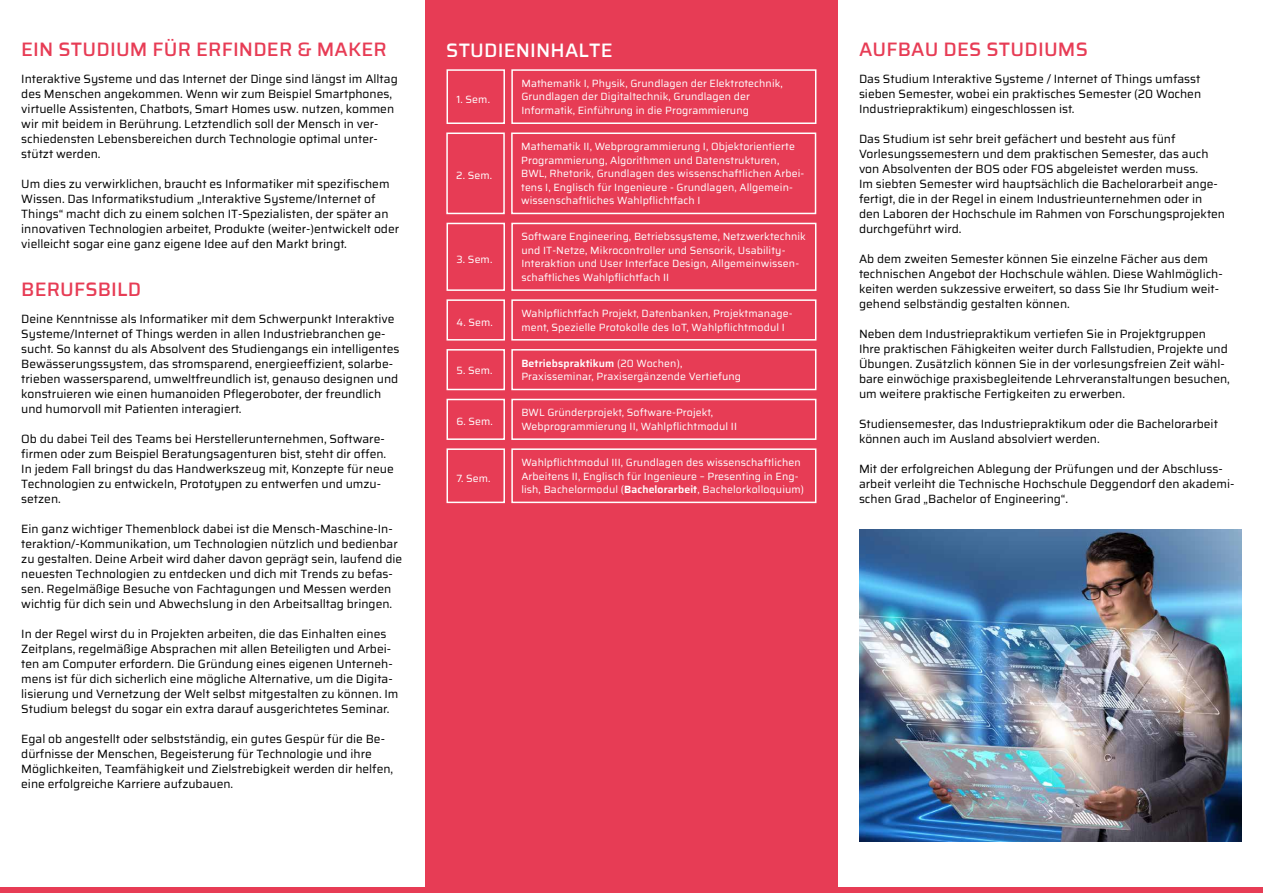
<style>
.page{position:relative;width:1263px;height:893px;background:#fff}
.page>*{position:absolute;margin:0;border:0;box-sizing:border-box;transform-origin:0 0}
.t1{font:500 19.5px "Saira";letter-spacing:.01em;color:#e73c55}
.t2{font:500 19.5px "Saira";letter-spacing:.01em;color:#fff}
.t3{font:12px/15px "Saira";color:#000}
.t4{font:10.5px/13.5px "Saira";letter-spacing:.01em;color:#fff}
.s1{font-weight:600}
</style>
<div class="page">
<div style="left:0;top:888px;width:1263px;height:5px;background:#e73c55"></div>
<div style="left:425px;top:0;width:413px;height:891px;background:#e73c55"></div>
<div style="left:511px;top:69px;width:305px;height:55px;border:2px solid #fff"></div>
<div style="left:446px;top:69px;width:59px;height:55px;border:2px solid #fff"></div>
<div style="left:511px;top:133px;width:305px;height:81px;border:2px solid #fff"></div>
<div style="left:446px;top:133px;width:59px;height:81px;border:2px solid #fff"></div>
<div style="left:511px;top:223px;width:305px;height:68px;border:2px solid #fff"></div>
<div style="left:446px;top:223px;width:59px;height:68px;border:2px solid #fff"></div>
<div style="left:446px;top:299px;width:59px;height:42px;border:2px solid #fff"></div>
<div style="left:511px;top:399px;width:305px;height:41px;border:2px solid #fff"></div>
<div style="left:446px;top:399px;width:59px;height:41px;border:2px solid #fff"></div>
<div style="left:511px;top:448px;width:305px;height:55px;border:2px solid #fff"></div>
<div style="left:446px;top:448px;width:59px;height:55px;border:2px solid #fff"></div>
<div style="left:511px;top:349px;width:305px;height:41px;border:2px solid #fff"></div>
<div style="left:446px;top:349px;width:59px;height:41px;border:2px solid #fff"></div>
<div style="left:511px;top:299px;width:305px;height:42px;border:2px solid #fff"></div>
<img style="left:859px;top:529px;width:383px;height:313px">
<h1 class="t1" style="left:21px;top:35px;width:367px">EIN STUDIUM FÜR ERFINDER &amp; MAKER</h1>
<h1 class="t1" style="left:859px;top:35px;width:230px">AUFBAU DES STUDIUMS</h1>
<h1 class="t2" style="left:446px;top:35px;width:168px">STUDIENINHALTE</h1>
<p class="t3" style="left:21px;top:71px;width:378px">Interaktive Systeme und das Internet der Dinge sind längst im Alltag des Menschen angekommen. Wenn wir zum Beispiel Smartphones, virtuelle Assistenten, Chatbots, Smart Homes usw. nutzen, kommen wir mit beidem in Berührung. Letztendlich soll der Mensch in ver&shy;schiedensten Lebensbereichen durch Technologie optimal unter&shy;stützt werden.</p>
<p class="t3" style="left:21px;top:176px;width:379px">Um dies zu verwirklichen, braucht es Informatiker mit spezifischem Wissen. Das Informatikstudium „Interaktive Systeme/Internet of Things“ macht dich zu einem solchen IT-Spezialisten, der später an innovativen Technologien arbeitet, Produkte (weiter-)entwickelt oder vielleicht sogar eine ganz eigene Idee auf den Markt bringt.</p>
<h1 class="t1" style="left:21px;top:275px;width:122px">BERUFSBILD</h1>
<p class="t3" style="left:21px;top:311px;width:380px">Deine Kenntnisse als Informatiker mit dem Schwerpunkt Interaktive Systeme/Internet of Things werden in allen Industriebranchen ge&shy;sucht. So kannst du als Absolvent des Studiengangs ein intelligentes Bewässerungssystem, das stromsparend, energieeffizient, solarbe&shy;trieben wassersparend, umweltfreundlich ist, genauso designen und konstruieren wie einen humanoiden Pflegeroboter, der freundlich und humorvoll mit Patienten interagiert.</p>
<p class="t3" style="left:21px;top:431px;width:374px">Ob du dabei Teil des Teams bei Herstellerunternehmen, Software&shy;firmen oder zum Beispiel Beratungsagenturen bist, steht dir offen.<br>In jedem Fall bringst du das Handwerkszeug mit, Konzepte für neue Technologien zu entwickeln, Prototypen zu entwerfen und umzu&shy;setzen.</p>
<p class="t3" style="left:21px;top:521px;width:382px">Ein ganz wichtiger Themenblock dabei ist die Mensch-Maschine-In&shy;teraktion/-Kommunikation, um Technologien nützlich und bedienbar zu gestalten. Deine Arbeit wird daher davon geprägt sein, laufend die neuesten Technologien zu entdecken und dich mit Trends zu befas&shy;sen. Regelmäßige Besuche von Fachtagungen und Messen werden wichtig für dich sein und Abwechslung in den Arbeitsalltag bringen.</p>
<p class="t3" style="left:21px;top:626px;width:379px">In der Regel wirst du in Projekten arbeiten, die das Einhalten eines Zeitplans, regelmäßige Absprachen mit allen Beteiligten und Arbei&shy;ten am Computer erfordern. Die Gründung eines eigenen Unterneh&shy;mens ist für dich sicherlich eine mögliche Alternative, um die Digita&shy;lisierung und Vernetzung der Welt selbst mitgestalten zu können. Im Studium belegst du sogar ein extra darauf ausgerichtetes Seminar.</p>
<p class="t3" style="left:21px;top:731px;width:373px">Egal ob angestellt oder selbstständig, ein gutes Gespür für die Be&shy;dürfnisse der Menschen, Begeisterung für Technologie und ihre Möglichkeiten, Teamfähigkeit und Zielstrebigkeit werden dir helfen, eine erfolgreiche Karriere aufzubauen.</p>
<p class="t4" style="left:456px;top:92px;width:35px">1. Sem.</p>
<p class="t4" style="left:456px;top:169px;width:37px">2. Sem.</p>
<p class="t4" style="left:456px;top:252px;width:37px">3. Sem.</p>
<p class="t4" style="left:456px;top:315px;width:38px">4. Sem.</p>
<p class="t4" style="left:456px;top:363px;width:38px">5. Sem.</p>
<p class="t4" style="left:456px;top:415px;width:38px">6. Sem.</p>
<p class="t4" style="left:456px;top:471px;width:35px">7. Sem.</p>
<p class="t4" style="left:521px;top:76px;width:263px">Mathematik I, Physik, Grundlagen der Elektrotechnik,<br>Grundlagen der Digitaltechnik, Grundlagen der<br>Informatik, Einführung in die Programmierung</p>
<p class="t4" style="left:521px;top:140px;width:285px">Mathematik II, Webprogrammierung I, Objektorientierte Programmierung, Algorithmen und Datenstrukturen, BWL, Rhetorik, Grundlagen des wissenschaftlichen Arbei&shy;tens I, Englisch für Ingenieure - Grundlagen, Allgemein&shy;wissenschaftliches Wahlpflichtfach I</p>
<p class="t4" style="left:521px;top:230px;width:286px">Software Engineering, Betriebssysteme, Netzwerktechnik und IT-Netze, Mikrocontroller und Sensorik, Usability-Interaktion und User Interface Design, Allgemeinwissen&shy;schaftliches Wahlpflichtfach II</p>
<p class="t4" style="left:521px;top:306px;width:273px">Wahlpflichtfach Projekt, Datenbanken, Projektmanage&shy;ment, Spezielle Protokolle des IoT, Wahlpflichtmodul I</p>
<p class="t4" style="left:521px;top:356px;width:221px"><span class="s1">Betriebspraktikum</span> (20 Wochen),<br>Praxisseminar, Praxisergänzende Vertiefung</p>
<p class="t4" style="left:521px;top:406px;width:217px">BWL Gründerprojekt, Software-Projekt,<br>Webprogrammierung II, Wahlpflichtmodul II</p>
<p class="t4" style="left:521px;top:455px;width:284px">Wahlpflichtmodul III, Grundlagen des wissenschaftlichen<br>Arbeitens II, Englisch für Ingenieure – Presenting in Eng&shy;lish, Bachelormodul (<span class="s1">Bachelorarbeit</span>, Bachelorkolloquium)</p>
<p class="t3" style="left:859px;top:71px;width:344px;text-align:justify">Das Studium Interaktive Systeme / Internet of Things umfasst sieben Semester, wobei ein praktisches Semester (20 Wochen Industriepraktikum) eingeschlossen ist.</p>
<p class="t3" style="left:859px;top:131px;width:368px">Das Studium ist sehr breit gefächert und besteht aus fünf Vorlesungssemestern und dem praktischen Semester, das auch von Absolventen der BOS oder FOS abgeleistet werden muss.<br>Im siebten Semester wird hauptsächlich die Bachelorarbeit ange&shy;fertigt, die in der Regel in einem Industrieunternehmen oder in den Laboren der Hochschule im Rahmen von Forschungsprojekten durchgeführt wird.</p>
<p class="t3" style="left:859px;top:251px;width:365px">Ab dem zweiten Semester können Sie einzelne Fächer aus dem technischen Angebot der Hochschule wählen. Diese Wahlmöglich&shy;keiten werden sukzessive erweitert, so dass Sie Ihr Studium weit&shy;gehend selbständig gestalten können.</p>
<p class="t3" style="left:859px;top:326px;width:372px">Neben dem Industriepraktikum vertiefen Sie in Projektgruppen Ihre praktischen Fähigkeiten weiter durch Fallstudien, Projekte und Übungen. Zusätzlich können Sie in der vorlesungsfreien Zeit wähl&shy;bare einwöchige praxisbegleitende Lehrveranstaltungen besuchen, um weitere praktische Fertigkeiten zu erwerben.</p>
<p class="t3" style="left:859px;top:416px;width:360px">Studiensemester, das Industriepraktikum oder die Bachelorarbeit können auch im Ausland absolviert werden.</p>
<p class="t3" style="left:859px;top:461px;width:377px">Mit der erfolgreichen Ablegung der Prüfungen und der Abschluss&shy;arbeit verleiht die Technische Hochschule Deggendorf den akademi&shy;schen Grad „Bachelor of Engineering“.</p>
</div>
